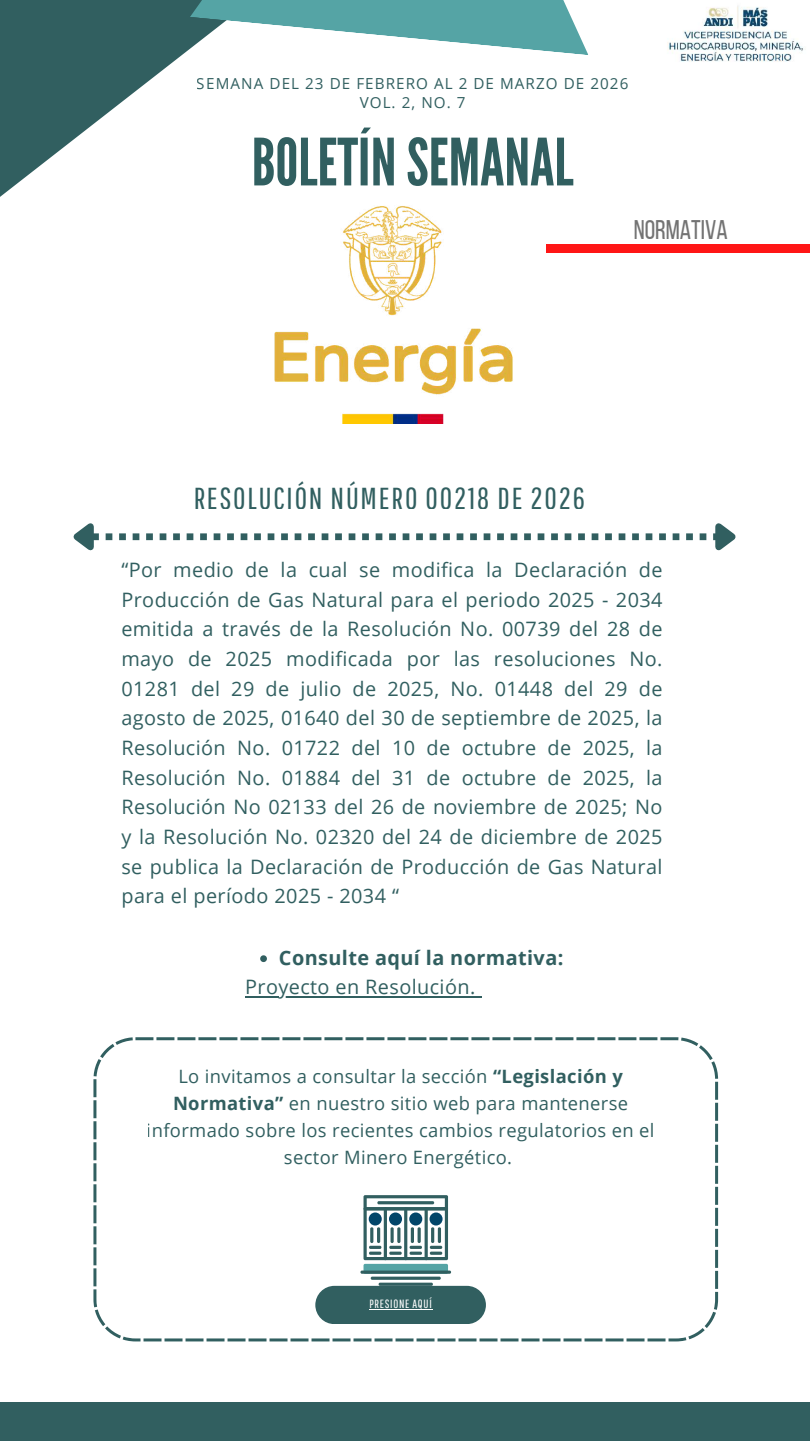
<style>
.page{position:relative;width:810px;height:1441px;background:#fff}
.page>*{position:absolute;margin:0;border:0;box-sizing:border-box;transform-origin:0 0}
.t1{font:65px "League Gothic";color:#315f60}
.t2{font:30.3px "Pathway Gothic One";letter-spacing:.06em;color:#315f60}
.t3{font:26.9px "Bebas Neue";color:#737373}
.t4{font:19.9px/29.6px "Open Sans";letter-spacing:.02em;color:#315f60;text-align:justify}
.t5{font:700 19.9px "Open Sans";letter-spacing:.02em;color:#315f60}
.t6{font:18.4px/27px "Open Sans";letter-spacing:.02em;color:#315f60;text-align:center}
.t7{font:15.2px/18.8px "Open Sans";letter-spacing:.07em;color:#315f60;text-align:center}
.t8{font:11.9px "Pathway Gothic One";letter-spacing:.06em;color:#fff}
.s1{font-weight:700}
</style>
<div class="page">
<div style="left:0;top:1402px;width:810px;height:38px;background:#315f60"></div>
<svg style="left:0;top:0;width:190px;height:197px;fill:#315f60"></svg>
<svg style="left:190px;top:0;width:398px;height:55px"></svg>
<img style="left:667px;top:6px;width:136px;height:56px">
<div style="left:546px;top:244px;width:264px;height:9px;background:#ff1616"></div>
<svg style="left:93px;top:1037px;width:625px;height:303px"></svg>
<div style="left:315px;top:1285px;width:171px;height:38px;background:#315f60"></div>
<hr style="left:369px;top:1308px;width:36px;height:1px;background:#fff">
<div style="left:364px;top:1263px;width:84px;height:10px;background:#55a4a5;border-radius:2px"></div>
<svg style="left:360px;top:1270px;width:91px;height:15px"></svg>
<svg style="left:364px;top:1194px;width:84px;height:65px"></svg>
<svg style="left:73px;top:523px;width:663px;height:28px"></svg>
<img style="left:274px;top:206px;width:239px;height:218px">
<svg style="left:260px;top:955px;width:7px;height:6px"></svg>
<hr style="left:245px;top:995px;width:231px;height:2px;background:#315f60">
<p class="t7" style="left:197px;top:74px;width:433px">SEMANA DEL 23 DE FEBRERO AL 2 DE MARZO DE 2026<br>VOL. 2, NO. 7</p>
<h1 class="t1" style="left:252px;top:125px;width:323px">BOLETÍNSEMANAL</h1>
<h3 class="t3" style="left:634px;top:219px;width:95px">NORMATIVA</h3>
<h2 class="t2" style="left:193px;top:479px;width:393px">RESOLUCIÓN NÚMERO 00218 DE 2026</h2>
<p class="t4" style="left:121px;top:554px;width:543px">“Por medio de la cual se modifica la Declaración de Producción de Gas Natural para el periodo 2025 - 2034 emitida a través de la Resolución No. 00739 del 28 de mayo de 2025 modificada por las resoluciones No.<br>01281 del 29 de julio de 2025, No. 01448 del 29 de agosto de 2025, 01640 del 30 de septiembre de 2025, la Resolución No. 01722 del 10 de octubre de 2025, la Resolución No. 01884 del 31 de octubre de 2025, la Resolución No 02133 del 26 de noviembre de 2025; No y la Resolución No. 02320 del 24 de diciembre de 2025 se publica la Declaración de Producción de Gas Natural para el período 2025 - 2034 “</p>
<p class="t5" style="left:279px;top:943px;width:286px">Consulte aquí la normativa:</p>
<p class="t4" style="left:245px;top:971px;width:232px">Proyecto en Resolución.</p>
<p class="t6" style="left:147px;top:1062px;width:509px">Lo invitamos a consultar la sección <span class="s1">“Legislación y Normativa”</span> en nuestro sitio web para mantenerse informado sobre los recientes cambios regulatorios en el sector Minero Energético.</p>
<p class="t8" style="left:369px;top:1296px;width:64px">PRESIONE AQUÍ</p>
</div>
